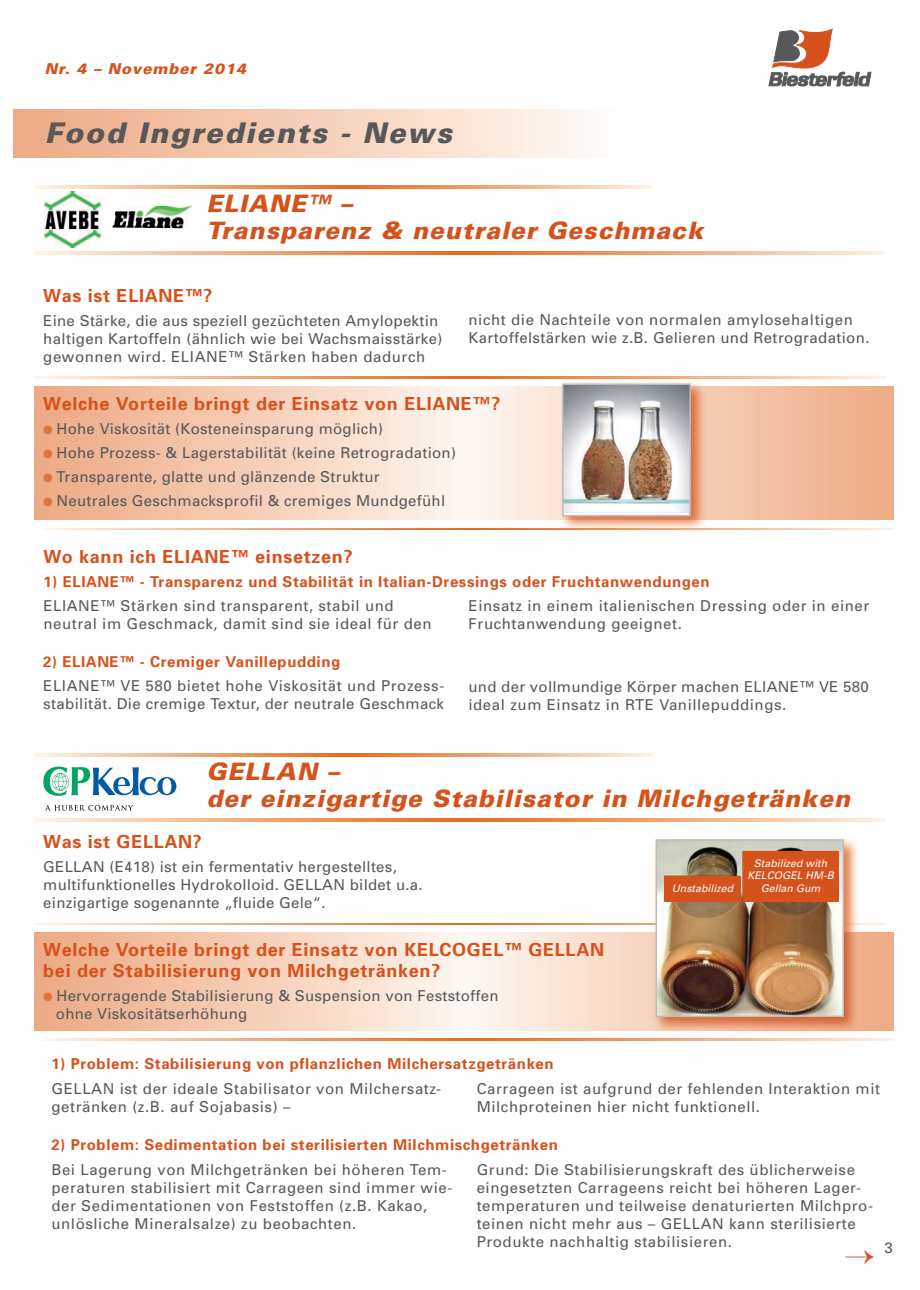
<style>
.page{position:relative;width:920px;height:1290px;background:#fff}
.page>*{position:absolute;margin:0;border:0;box-sizing:border-box;transform-origin:0 0}
.t1{font:italic 900 28.5px "Univers";letter-spacing:.065em;color:#57585a}
.t2{font:italic 900 24px/27px "Univers";letter-spacing:.045em;color:#d6521c}
.t3{font:700 18px/21px "Univers";letter-spacing:.04em;color:#d6521c}
.t4{font:15px/18px "Univers";letter-spacing:.04em;color:#57585a}
.t5{font:15px/18px "Univers";letter-spacing:.02em;color:#57585a}
.t6{font:700 15px "Univers";letter-spacing:.04em;color:#d6521c}
.t7{font:italic 900 15px "Univers";letter-spacing:.065em;color:#d6521c}
.t8{font:italic 10.5px/12.6px "Univers";letter-spacing:.005em;color:#fff;text-align:center}
.s1{color:#df733e}
</style>
<div class="page">
<svg style="left:769px;top:28px;width:102px;height:58px"></svg>
<div style="left:14px;top:110px;width:612px;height:47px;background:linear-gradient(to right,#eda981,#fffcf9)"></div>
<svg style="left:35px;top:185px;width:616px;height:3px;background:#f1ab7c"></svg>
<svg style="left:35px;top:252px;width:850px;height:3px;background:#f1ac7c"></svg>
<img style="left:112px;top:206px;width:80px;height:22px">
<img style="left:44px;top:192px;width:58px;height:55px">
<svg style="left:35px;top:387px;width:859px;height:132px;background:#f4cdb5"></svg>
<svg style="left:35px;top:377px;width:850px;height:1px"></svg>
<img style="left:556px;top:377px;width:154px;height:151px">
<img style="left:565px;top:386px;width:123px;height:127px">
<div style="left:562px;top:383px;width:129px;height:133px;border:2px solid #bcbdc0"></div>
<svg style="left:43px;top:528px;width:850px;height:2px;background:#f1ac7c"></svg>
<svg style="left:35px;top:754px;width:616px;height:3px;background:#f1ab7c"></svg>
<svg style="left:35px;top:819px;width:850px;height:3px;background:#f1ac7c"></svg>
<svg style="left:35px;top:933px;width:859px;height:98px;background:#f6d3be"></svg>
<svg style="left:35px;top:923px;width:850px;height:1px"></svg>
<img style="left:649px;top:838px;width:214px;height:194px">
<img style="left:649px;top:923px;width:214px;height:1px">
<img style="left:659px;top:842px;width:182px;height:172px">
<div style="left:656px;top:839px;width:188px;height:178px;border:2px solid #bcbdc0"></div>
<svg style="left:43px;top:1038px;width:850px;height:2px;background:#f1ac7c"></svg>
<svg style="left:43px;top:766px;width:133px;height:30px"></svg>
<svg style="left:45px;top:805px;width:88px;height:6px"></svg>
<div style="left:664px;top:876px;width:77px;height:26px;background:#d6521c"></div>
<div style="left:743px;top:851px;width:95px;height:51px;background:#d6521c"></div>
<p class="t7" style="left:45px;top:63px;width:203px">Nr. 4 – November 2014</p>
<h1 class="t1" style="left:45px;top:122px;width:409px">Food Ingredients - News</h1>
<h2 class="t2" style="left:206px;top:192px;width:498px">ELIANE™ –<br>Transparenz &amp; neutraler Geschmack</h2>
<p class="t3" style="left:43px;top:286px;width:171px">Was ist ELIANE™?</p>
<p class="t4" style="left:43px;top:313px;width:401px">Eine Stärke, die aus speziell gezüchteten Amylopektin haltigen Kartoffeln (ähnlich wie bei Wachsmaisstärke) gewonnen wird. ELIANE™ Stärken haben dadurch</p>
<p class="t4" style="left:468px;top:312px;width:402px">nicht die Nachteile von normalen amylosehaltigen<br>Kartoffelstärken wie z.B. Gelieren und Retrogradation.</p>
<p class="t3" style="left:43px;top:395px;width:459px">Welche Vorteile bringt der Einsatz von ELIANE™?</p>
<p class="t5" style="left:43px;top:421px;width:341px"><span class="s1">●</span> Hohe Viskosität (Kosteneinsparung möglich)</p>
<p class="t5" style="left:43px;top:445px;width:414px"><span class="s1">●</span> Hohe Prozess- &amp; Lagerstabilität (keine Retrogradation)</p>
<p class="t5" style="left:43px;top:469px;width:338px"><span class="s1">●</span> Transparente, glatte und glänzende Struktur</p>
<p class="t5" style="left:43px;top:493px;width:403px"><span class="s1">●</span> Neutrales Geschmacksprofil &amp; cremiges Mundgefühl</p>
<p class="t3" style="left:43px;top:548px;width:311px">Wo kann ich ELIANE™ einsetzen?</p>
<p class="t6" style="left:43px;top:576px;width:668px">1) ELIANE™ - Transparenz und Stabilität in Italian-Dressings oder Fruchtanwendungen</p>
<p class="t4" style="left:43px;top:598px;width:390px">ELIANE™ Stärken sind transparent, stabil und neutral im Geschmack, damit sind sie ideal für den</p>
<p class="t4" style="left:469px;top:598px;width:402px">Einsatz in einem italienischen Dressing oder in einer<br>Fruchtanwendung geeignet.</p>
<p class="t6" style="left:43px;top:656px;width:299px">2) ELIANE™ - Cremiger Vanillepudding</p>
<p class="t4" style="left:43px;top:678px;width:403px">ELIANE™ VE 580 bietet hohe Viskosität und Prozess&shy;stabilität. Die cremige Textur, der neutrale Geschmack</p>
<p class="t5" style="left:468px;top:679px;width:402px">und der vollmundige Körper machen ELIANE™ VE 580 ideal zum Einsatz in RTE Vanillepuddings.</p>
<h2 class="t2" style="left:206px;top:760px;width:645px">GELLAN –<br>der einzigartige Stabilisator in Milchgetränken</h2>
<p class="t3" style="left:43px;top:832px;width:160px">Was ist GELLAN?</p>
<p class="t5" style="left:43px;top:859px;width:381px">GELLAN (E418) ist ein fermentativ hergestelltes, multifunktionelles Hydrokolloid. GELLAN bildet u.a. einzigartige sogenannte „fluide Gele“.</p>
<p class="t3" style="left:43px;top:941px;width:562px">Welche Vorteile bringt der Einsatz von KELCOGEL™ GELLAN bei der Stabilisierung von Milchgetränken?</p>
<p class="t5" style="left:56px;top:988px;width:444px;text-indent:-13px"><span class="s1">●</span> Hervorragende Stabilisierung &amp; Suspension von Feststoffen ohne Viskositätserhöhung</p>
<p class="t6" style="left:51px;top:1058px;width:504px">1) Problem: Stabilisierung von pflanzlichen Milchersatzgetränken</p>
<p class="t8" style="left:672px;top:883px;width:63px">Unstabilized</p>
<p class="t8" style="left:747px;top:858px;width:88px">Stabilized with<br>KELCOGEL HM-B<br>Gellan Gum</p>
<p class="t4" style="left:51px;top:1081px;width:391px">GELLAN ist der ideale Stabilisator von Milchersatz&shy;getränken (z.B. auf Sojabasis) –</p>
<p class="t4" style="left:477px;top:1081px;width:405px">Carrageen ist aufgrund der fehlenden Interaktion mit<br>Milchproteinen hier nicht funktionell.</p>
<p class="t6" style="left:51px;top:1139px;width:508px">2) Problem: Sedimentation bei sterilisierten Milchmischgetränken</p>
<p class="t4" style="left:51px;top:1162px;width:402px">Bei Lagerung von Milchgetränken bei höheren Tem&shy;peraturen stabilisiert mit Carrageen sind immer wie&shy;der Sedimentationen von Feststoffen (z.B. Kakao, unlösliche Mineralsalze) zu beobachten.</p>
<p class="t4" style="left:477px;top:1162px;width:398px">Grund: Die Stabilisierungskraft des üblicherweise eingesetzten Carrageens reicht bei höheren Lager&shy;temperaturen und teilweise denaturierten Milchpro&shy;teinen nicht mehr aus – GELLAN kann sterilisierte Produkte nachhaltig stabilisieren.</p>
<p class="t4" style="left:884px;top:1240px;width:10px">3</p>
</div>
